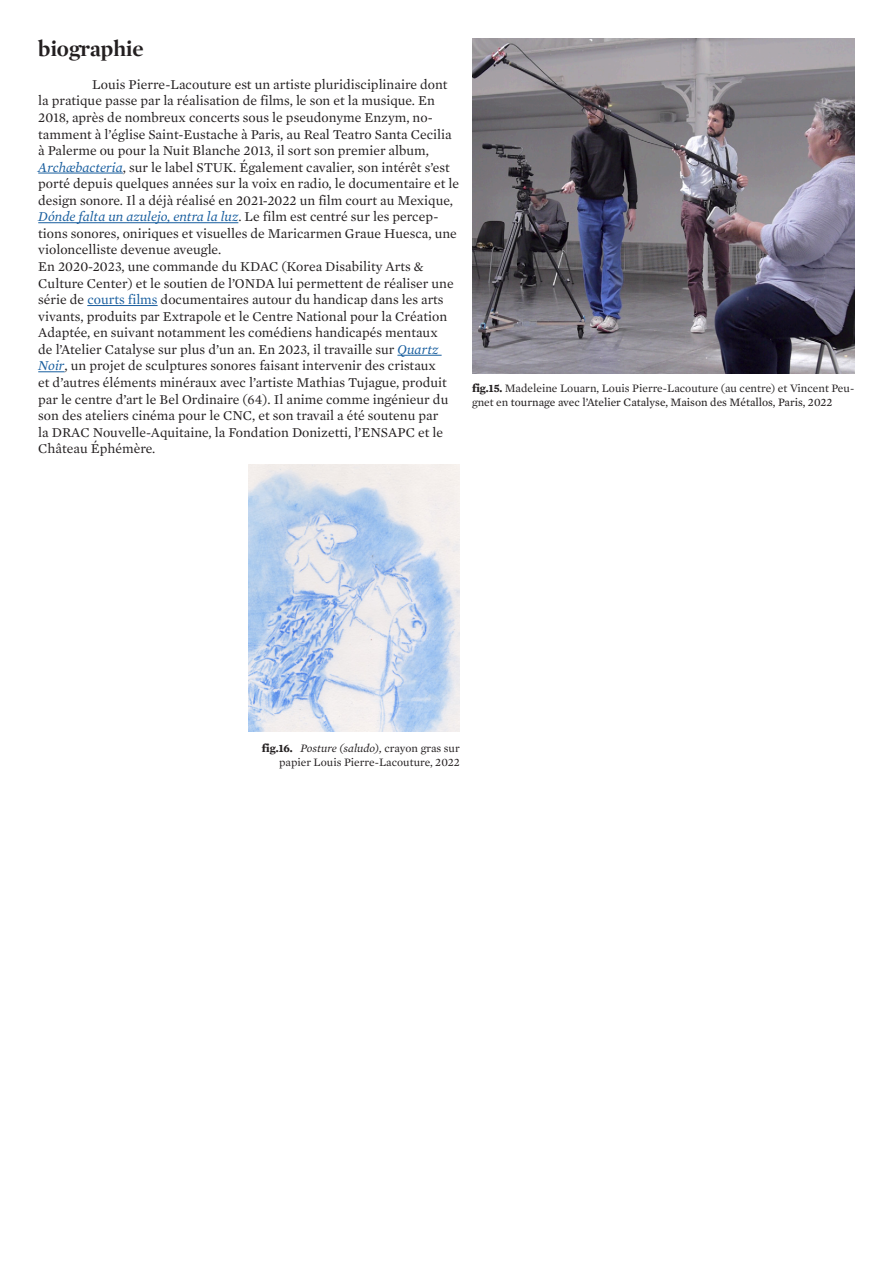
<style>
.page{position:relative;width:893px;height:1263px;background:#fff}
.page>*{position:absolute;margin:0;border:0;box-sizing:border-box;transform-origin:0 0}
.t1{font:700 22.5px "Mercury Display";color:#231f20}
.t2{font:13.8px/16.5px "Mercury Text G1 Roman";color:#231f20}
.t3{font:11.55px/13.8px "Mercury Text G1 Roman";color:#231f20}
.s1{font-family:"Mercury Text G1";font-style:italic;color:#175d9e}
.s2{color:#175d9e}
.s3{font-family:"Mercury Text G2";font-weight:700}
.s4{font-family:"Mercury Text G2 Roman"}
.s5{font-family:"Mercury Text G1";font-style:italic}
</style>
<div class="page">
<hr style="left:38px;top:173px;width:85px;height:1px;background:#175d9e">
<hr style="left:38px;top:222px;width:200px;height:1px;background:#175d9e">
<hr style="left:87px;top:305px;width:71px;height:1px;background:#175d9e">
<hr style="left:397px;top:355px;width:45px;height:1px;background:#175d9e">
<svg style="left:38px;top:371px;width:27px;height:1px"></svg>
<img style="left:472px;top:38px;width:383px;height:335px">
<img style="left:249px;top:465px;width:210px;height:267px">
<p class="t1" style="left:38px;top:35px;width:107px">biographie</p>
<p class="t2" style="left:38px;top:76px;width:422px;text-indent:54px">Louis Pierre-Lacouture est un artiste pluridisciplinaire dont la pratique passe par la réalisation de films, le son et la musique. En 2018, après de nombreux concerts sous le pseudonyme Enzym, no&shy;tamment à l’église Saint-Eustache à Paris, au Real Teatro Santa Cecilia à Palerme ou pour la Nuit Blanche 2013, il sort son premier album, <span class="s1">Archæbacteria</span>, sur le label STUK. Également cavalier, son intérêt s’est porté depuis quelques années sur la voix en radio, le documentaire et le design sonore. Il a déjà réalisé en 2021-2022 un film court au Mexique, <span class="s1">Dónde falta un azulejo, entra la luz</span>. Le film est centré sur les percep&shy;tions sonores, oniriques et visuelles de Maricarmen Graue Huesca, une violoncelliste devenue aveugle.</p>
<p class="t2" style="left:38px;top:258px;width:417px">En 2020-2023, une commande du KDAC (Korea Disability Arts &amp; Culture Center) et le soutien de l’ONDA lui permettent de réaliser une série de <span class="s2">courts films</span> documentaires autour du handicap dans les arts vivants, produits par Extrapole et le Centre National pour la Création Adaptée, en suivant notamment les comédiens handicapés mentaux de l’Atelier Catalyse sur plus d’un an. En 2023, il travaille sur <span class="s1">Quartz Noir</span>, un projet de sculptures sonores faisant intervenir des cristaux<br>et d’autres éléments minéraux avec l’artiste Mathias Tujague, produit par le centre d’art le Bel Ordinaire (64). Il anime comme ingénieur du son des ateliers cinéma pour le CNC, et son travail a été soutenu par<br>la DRAC Nouvelle-Aquitaine, la Fondation Donizetti, l’ENSAPC et le Château Éphémère.</p>
<p class="t3" style="left:472px;top:381px;width:384px"><span class="s3">fig.15.</span> Madeleine Louarn, Louis Pierre-Lacouture (au centre) et Vincent Peu&shy;gnet en <span class="s4">tournage avec l’Atelier Catalyse, Maison des Métallos, Paris, 2022</span></p>
<p class="t3" style="left:262px;top:741px;width:199px;text-align:right"><span class="s3">fig.16.</span> <span class="s5">Posture (saludo),</span> crayon gras sur papier Louis Pierre-Lacouture, 2022</p>
</div>
